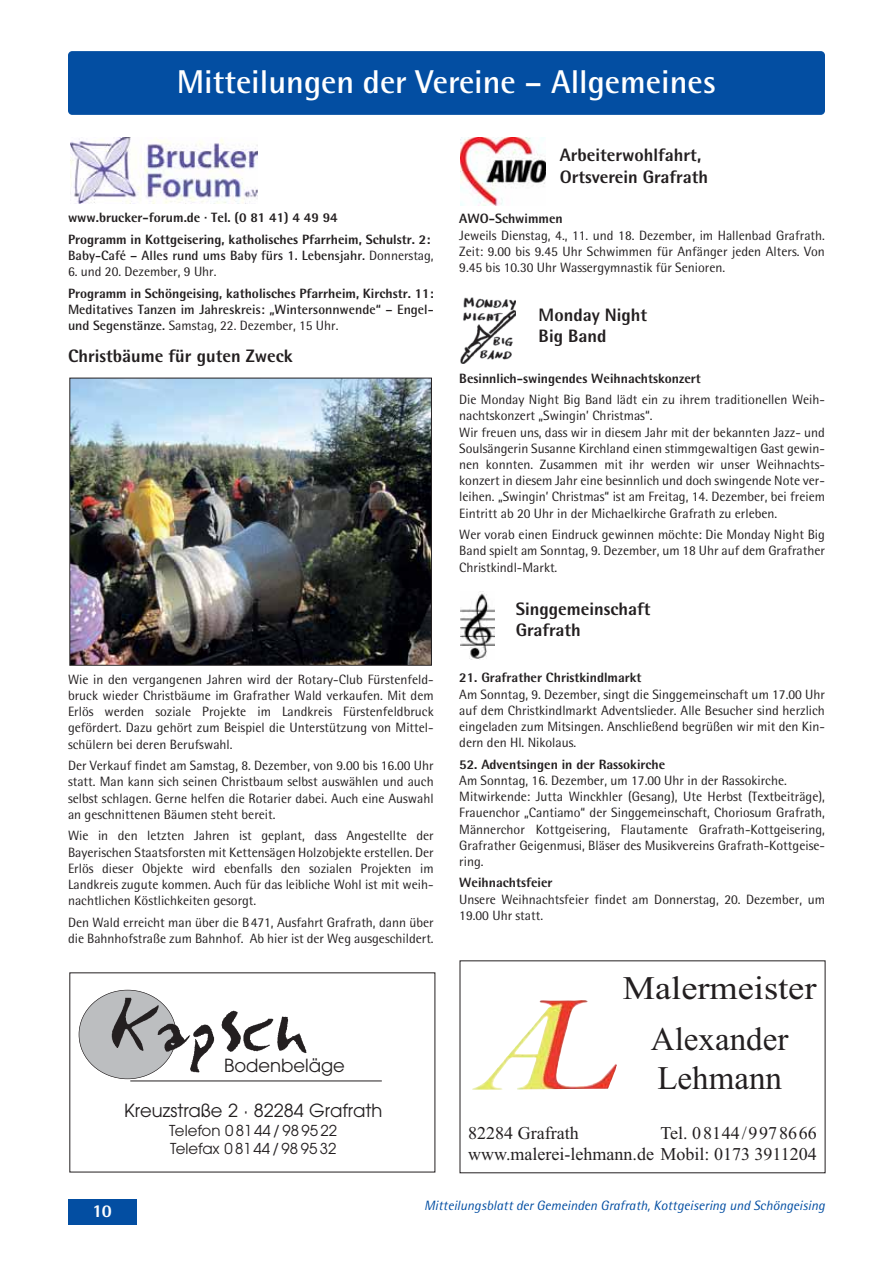
<style>
.page{position:relative;width:893px;height:1263px;background:#fff}
.page>*{position:absolute;margin:0;border:0;box-sizing:border-box;transform-origin:0 0}
.t1{font:700 33px "AT Rotis Semi Sans";color:#fff}
.t2{font:33px/50.4px "Times New Roman";color:#231f20;text-align:center;scale:1.1 1}
.t3{font:33px "Times New Roman";color:#231f20}
.t4{font:800 18px/21.6px "AT Rotis Semi Sans";color:#231f20}
.t5{font:18px/21.6px "Times New Roman";color:#231f20;text-align:right}
.t6{font:18px "Avant Garde";color:#231f20}
.t7{font:800 18px "AT Rotis Semi Sans";color:#fff}
.t8{font:15px/18px "Avant Garde";color:#231f20}
.t9{font:13.5px/16.2px "AT Rotis Semi Sans";color:#231f20;text-align:justify}
.t10{font:800 13.5px/21.5px "AT Rotis Semi Sans";color:#231f20}
.t11{font:700 13.5px/16.2px "AT Rotis Semi Sans";color:#231f20}
.t12{font:italic 13.5px "AT Rotis Semi Sans";color:#034ea2}
.s1{font-weight:400}
</style>
<div class="page">
<div style="left:68px;top:1199px;width:68px;height:26px;background:#034ea2"></div>
<img style="left:461px;top:138px;width:84px;height:67px">
<img style="left:461px;top:297px;width:54px;height:67px">
<img style="left:461px;top:591px;width:34px;height:68px">
<img style="left:71px;top:380px;width:359px;height:284px">
<div style="left:69px;top:378px;width:363px;height:288px;border:1px solid #231f20"></div>
<img style="left:70px;top:138px;width:187px;height:66px">
<div style="left:68px;top:51px;width:757px;height:64px;background:#034ea2;border-radius:4px"></div>
<div style="left:79px;top:990px;width:97px;height:89px;background:#bcbec0;border-radius:50%"></div>
<img style="left:111px;top:997px;width:19px;height:51px">
<svg style="left:130px;top:960px;width:696px;height:213px"></svg>
<img style="left:472px;top:1000px;width:145px;height:90px">
<h1 class="t1" style="left:177px;top:69px;width:541px">Mitteilungen der Vereine – Allgemeines</h1>
<p class="t10" style="left:68px;top:208px;width:364px">www.brucker-forum.de · Tel. (0 81 41) 4 49 94<br>Programm in Kottgeisering, katholisches Pfarrheim, Schulstr. 2:</p>
<p class="t11" style="left:68px;top:248px;width:367px">Baby-Café – Alles rund ums Baby fürs 1. Lebensjahr. <span class="s1">Donnerstag,</span></p>
<p class="t9" style="left:68px;top:265px;width:150px">6. und 20. Dezember, 9 Uhr.</p>
<p class="t10" style="left:68px;top:284px;width:367px">Programm in Schöngeising, katholisches Pfarrheim, Kirchstr. 11:</p>
<p class="t11" style="left:68px;top:302px;width:367px">Meditatives Tanzen im Jahreskreis: „Wintersonnwende“ – Engel&shy;und Segenstänze. <span class="s1">Samstag, 22. Dezember, 15 Uhr.</span></p>
<h2 class="t4" style="left:68px;top:347px;width:226px">Christbäume für guten Zweck</h2>
<p class="t9" style="left:68px;top:673px;width:367px">Wie in den vergangenen Jahren wird der Rotary-Club Fürstenfeld&shy;bruck wieder Christbäume im Grafrather Wald verkaufen. Mit dem Erlös werden soziale Projekte im Landkreis Fürstenfeldbruck gefördert. Dazu gehört zum Beispiel die Unterstützung von Mittel&shy;schülern bei deren Berufswahl.</p>
<p class="t9" style="left:68px;top:759px;width:367px">Der Verkauf findet am Samstag, 8. Dezember, von 9.00 bis 16.00 Uhr statt. Man kann sich seinen Christbaum selbst auswählen und auch selbst schlagen. Gerne helfen die Rotarier dabei. Auch eine Auswahl an geschnittenen Bäumen steht bereit.</p>
<p class="t9" style="left:68px;top:829px;width:367px">Wie in den letzten Jahren ist geplant, dass Angestellte der Bayerischen Staatsforsten mit Kettensägen Holzobjekte erstellen. Der Erlös dieser Objekte wird ebenfalls den sozialen Projekten im Landkreis zugute kommen. Auch für das leibliche Wohl ist mit weih&shy;nachtlichen Köstlichkeiten gesorgt.</p>
<p class="t9" style="left:68px;top:915px;width:367px">Den Wald erreicht man über die B471, Ausfahrt Grafrath, dann über die Bahnhofstraße zum Bahnhof. Ab hier ist der Weg ausgeschildert.</p>
<h2 class="t6" style="left:224px;top:1059px;width:122px">Bodenbeläge</h2>
<h2 class="t6" style="left:124px;top:1104px;width:260px">Kreuzstraße 2 · 82284 Grafrath</h2>
<p class="t8" style="left:169px;top:1123px;width:169px">Telefon 0 8144 / 98 95 22<br>Telefax 0 8144 / 98 95 32</p>
<h2 class="t4" style="left:560px;top:146px;width:150px">Arbeiterwohlfahrt,<br>Ortsverein Grafrath</h2>
<p class="t10" style="left:459px;top:209px;width:105px">AWO-Schwimmen</p>
<p class="t9" style="left:459px;top:228px;width:367px">Jeweils Dienstag, 4., 11. und 18. Dezember, im Hallenbad Grafrath.<br>Zeit: 9.00 bis 9.45 Uhr Schwimmen für Anfänger jeden Alters. Von 9.45 bis 10.30 Uhr Wassergymnastik für Senioren.</p>
<h2 class="t4" style="left:539px;top:305px;width:110px">Monday Night<br>Big Band</h2>
<p class="t10" style="left:459px;top:369px;width:243px">Besinnlich-swingendes Weihnachtskonzert</p>
<p class="t9" style="left:459px;top:393px;width:367px;text-align:left">Die Monday Night Big Band lädt ein zu ihrem traditionellen Weih&shy;nachtskonzert „Swingin’ Christmas“.<br>Wir freuen uns, dass wir in diesem Jahr mit der bekannten Jazz- und Soulsängerin Susanne Kirchland einen stimmgewaltigen Gast gewin&shy;nen konnten. Zusammen mit ihr werden wir unser Weihnachts - konzert in diesem Jahr eine besinnlich und doch swingende Note ver&shy;leihen. „Swingin’ Christmas“ ist am Freitag, 14. Dezember, bei freiem Eintritt ab 20 Uhr in der Michaelkirche Grafrath zu erleben.</p>
<p class="t9" style="left:459px;top:528px;width:367px">Wer vorab einen Eindruck gewinnen möchte: Die Monday Night Big Band spielt am Sonntag, 9. Dezember, um 18 Uhr auf dem Grafrather Christkindl-Markt.</p>
<h2 class="t4" style="left:516px;top:600px;width:136px">Singgemeinschaft<br>Grafrath</h2>
<p class="t10" style="left:459px;top:668px;width:184px">21. Grafrather Christkindlmarkt</p>
<p class="t9" style="left:459px;top:687px;width:367px">Am Sonntag, 9. Dezember, singt die Singgemeinschaft um 17.00 Uhr auf dem Christkindlmarkt Adventslieder. Alle Besucher sind herzlich eingeladen zum Mitsingen. Anschließend begrüßen wir mit den Kin&shy;dern den Hl. Nikolaus.</p>
<p class="t10" style="left:459px;top:755px;width:208px">52. Adventsingen in der Rassokirche</p>
<p class="t9" style="left:459px;top:774px;width:367px;text-align:left">Am Sonntag, 16. Dezember, um 17.00 Uhr in der Rassokirche.<br>Mitwirkende: Jutta Winckhler (Gesang), Ute Herbst (Textbeiträge), Frauenchor „Cantiamo“ der Singgemeinschaft, Choriosum Grafrath, Männerchor Kottgeisering, Flautamente Grafrath-Kottgeisering, Grafrather Geigenmusi, Bläser des Musikvereins Grafrath-Kottgeise&shy;ring.</p>
<p class="t10" style="left:459px;top:873px;width:95px">Weihnachtsfeier</p>
<p class="t9" style="left:459px;top:892px;width:367px">Unsere Weihnachtsfeier findet am Donnerstag, 20. Dezember, um<br>19.00 Uhr statt.</p>
<h1 class="t2" style="left:623px;top:966px;width:177px">Malermeister<br>Alexander</h1>
<h1 class="t3" style="left:657px;top:1066px;width:126px">Lehmann</h1>
<h2 class="t5" style="left:468px;top:1124px;width:350px">Tel. 08144/9978666<br>www.malerei-lehmann.de Mobil: 0173 3911204</h2>
<h2 class="t5" style="left:468px;top:1124px;width:112px">82284 Grafrath</h2>
<h2 class="t7" style="left:92px;top:1204px;width:21px">10</h2>
<p class="t12" style="left:424px;top:1200px;width:402px">Mitteilungsblatt der Gemeinden Grafrath, Kottgeisering und Schöngeising</p>
</div>
